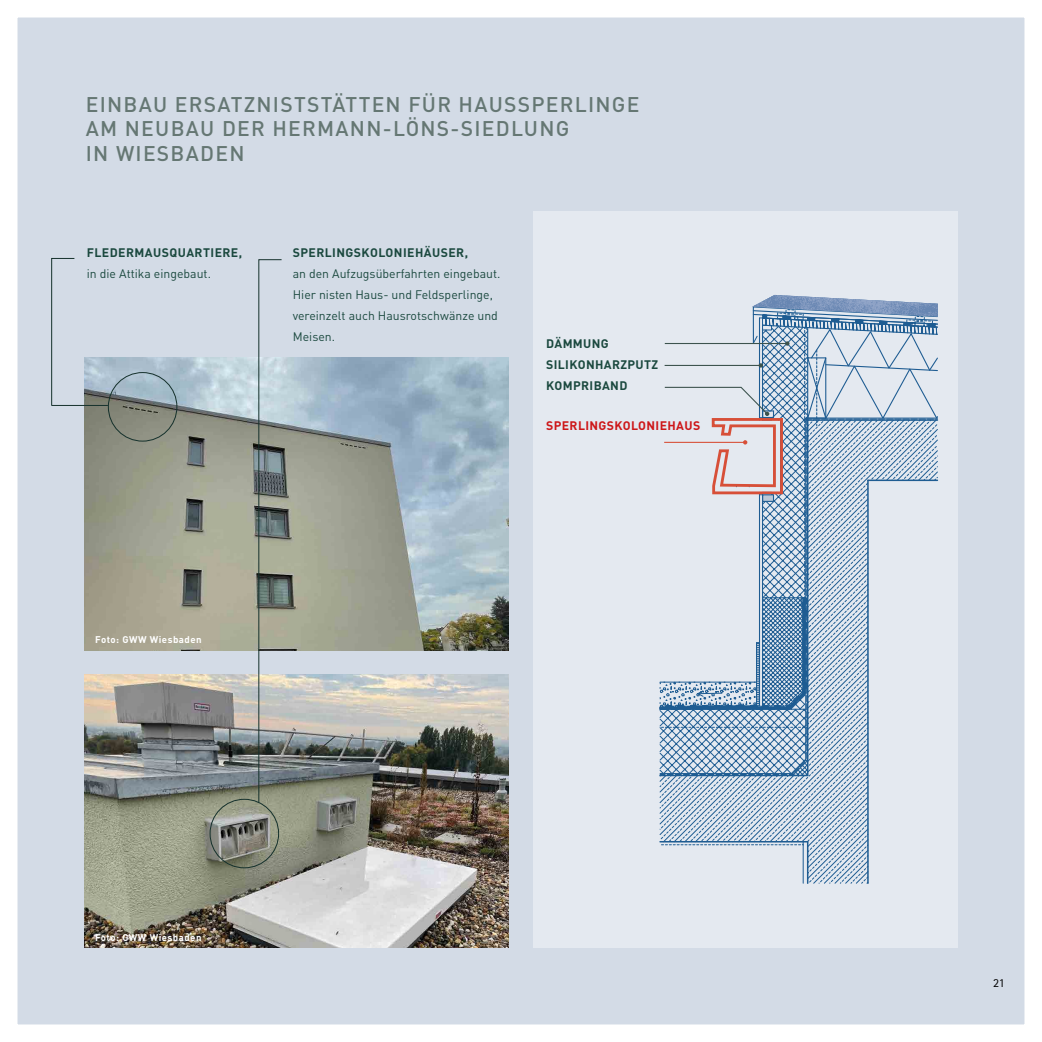
<style>
.page{position:relative;width:1042px;height:1042px;background:#fff}
.page>*{position:absolute;margin:0;border:0;box-sizing:border-box;transform-origin:0 0}
.t1{font:500 21px/24.5px "DIN";letter-spacing:.06em;color:#657773}
.t2{font:12.25px/21px "DIN";color:#1b493f}
.t3{font:700 12.25px/21px "DIN";letter-spacing:.035em;color:#1b493f}
.t4{font:700 12.25px "DIN";letter-spacing:.03em;color:#cd1719}
.t5{font:12.25px "AT Rotis Sans Serif";color:#000}
.t6{font:700 9.62px "DIN";letter-spacing:.05em;color:#fff}
</style>
<div class="page">
<div style="left:9px;top:9px;width:1024px;height:1024px;background:#d3dbe6"></div>
<div style="left:0;top:0;width:1042px;height:1042px;border:18px solid #fff"></div>
<div style="left:533px;top:211px;width:424px;height:736px;background:#e4e9f0"></div>
<img style="left:84px;top:675px;width:424px;height:272px">
<img style="left:84px;top:357px;width:424px;height:293px">
<svg style="left:659px;top:776px;width:210px;height:108px"></svg>
<hr style="left:803px;top:842px;width:1px;height:41px;background:#1e5c92">
<hr style="left:867px;top:480px;width:1px;height:403px;background:#1e5c92">
<hr style="left:807px;top:842px;width:1px;height:41px;background:#1e5c92">
<svg style="left:661px;top:843px;width:143px;height:3px"></svg>
<hr style="left:660px;top:841px;width:148px;height:1px;background:#1e5c92">
<svg style="left:659px;top:294px;width:280px;height:482px"></svg>
<div style="left:210px;top:799px;width:69px;height:69px;border:1px solid #15312c;border-radius:50%"></div>
<svg style="left:258px;top:259px;width:24px;height:544px"></svg>
<svg style="left:51px;top:258px;width:24px;height:148px"></svg>
<hr style="left:52px;top:405px;width:56px;height:1px;background:#15312c">
<div style="left:108px;top:372px;width:69px;height:69px;border:1px solid #15312c;border-radius:50%"></div>
<h1 class="t1" style="left:86px;top:91px;width:555px">EINBAU ERSATZNISTSTÄTTEN FÜR HAUSSPERLINGE<br>AM NEUBAU DER HERMANN-LÖNS-SIEDLUNG<br>IN WIESBADEN</h1>
<p class="t3" style="left:87px;top:241px;width:157px">FLEDERMAUSQUARTIERE,</p>
<p class="t2" style="left:87px;top:263px;width:126px">in die Attika eingebaut.</p>
<p class="t3" style="left:293px;top:242px;width:177px">SPERLINGSKOLONIEHÄUSER,</p>
<p class="t2" style="left:293px;top:263px;width:209px">an den Aufzugsüberfahrten eingebaut.<br>Hier nisten Haus- und Feldsperlinge, vereinzelt auch Hausrotschwänze und<br>Meisen.</p>
<p class="t3" style="left:546px;top:332px;width:114px">DÄMMUNG<br>SILIKONHARZPUTZ<br>KOMPRIBAND</p>
<p class="t4" style="left:546px;top:417px;width:156px">SPERLINGSKOLONIEHAUS</p>
<p class="t6" style="left:95px;top:633px;width:108px">Foto: GWW Wiesbaden</p>
<p class="t6" style="left:95px;top:931px;width:108px">Foto: GWW Wiesbaden</p>
<p class="t5" style="left:993px;top:976px;width:13px">21</p>
</div>
